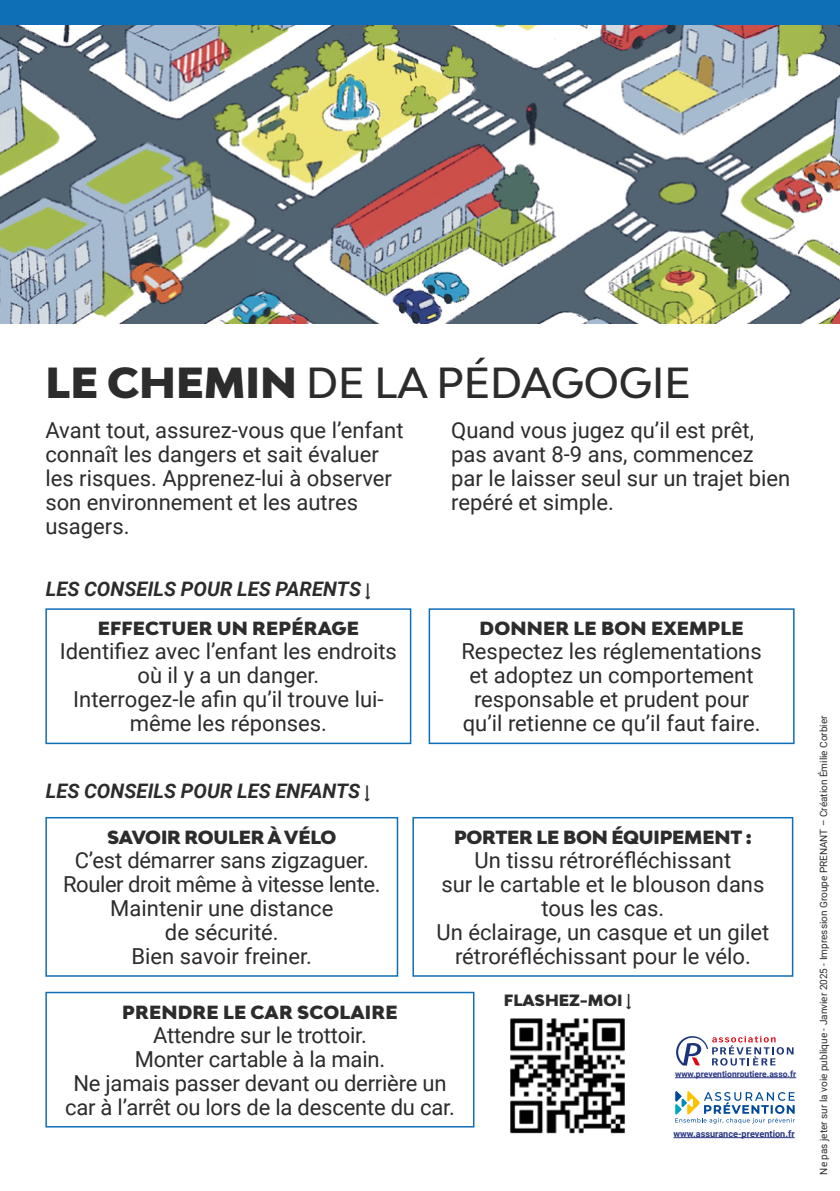
<style>
.page{position:relative;width:840px;height:1191px;background:#fff}
.page>*{position:absolute;margin:0;border:0;box-sizing:border-box;transform-origin:0 0}
.t1{font:500 41.2px "Bw Modelica";color:#2b2c2b}
.t2{font:22px/24px "Roboto";color:#2b2c2b;text-align:center}
.t3{font:italic 700 20px "Roboto";letter-spacing:.005em;color:#2b2c2b}
.t4{font:900 18px "Bw Modelica";letter-spacing:.01em;color:#2b2c2b}
.t5{font:900 18px "Bw Modelica";letter-spacing:-.01em;color:#2b2c2b}
.t6{font:900 15.4px "Bw Modelica";color:#2b2c2b}
.t7{font:10px "Roboto";color:#2b2c2b}
.t8{font:700 9.2px "Roboto";color:#283583}
.t9{font:700 8.6px "Roboto";color:#283583}
.s1{font-weight:900}
.s2{font-style:normal;font-size:16.2px}
.s3{font-family:"Roboto";font-weight:700}
</style>
<div class="page">
<img style="left:0;top:24px;width:839px;height:299px">
<div style="left:45px;top:608px;width:366px;height:136px;border:2px solid #0e6eb6"></div>
<div style="left:45px;top:817px;width:353px;height:159px;border:2px solid #0e6eb6"></div>
<div style="left:45px;top:991px;width:429px;height:136px;border:2px solid #0e6eb6"></div>
<div style="left:412px;top:817px;width:380px;height:159px;border:2px solid #0e6eb6"></div>
<div style="left:428px;top:608px;width:366px;height:136px;border:2px solid #0e6eb6"></div>
<div style="left:0;top:0;width:839px;height:24px;background:#0e6eb6"></div>
<img style="left:510px;top:1018px;width:115px;height:116px">
<svg style="left:675px;top:1091px;width:119px;height:32px"></svg>
<hr style="left:673px;top:1137px;width:121px;height:1px;background:#283583">
<hr style="left:674px;top:1077px;width:121px;height:1px;background:#283583">
<svg style="left:676px;top:1035px;width:118px;height:31px"></svg>
<h1 class="t1" style="left:46px;top:355px;width:646px"><span class="s1">LE CHEMIN</span> DE LA PÉDAGOGIE</h1>
<p class="t2" style="left:451px;top:417px;width:340px;text-align:left">Quand vous jugez qu’il est prêt, pas avant 8-9 ans, commencez par le laisser seul sur un trajet bien repéré et simple.</p>
<p class="t2" style="left:45px;top:417px;width:359px;text-align:left">Avant tout, assurez-vous que l’enfant connaît les dangers et sait évaluer les risques. Apprenez-lui à observer son environnement et les autres usagers.</p>
<p class="t3" style="left:46px;top:575px;width:326px">LES CONSEILS POUR LES PARENTS <span class="s2">↓</span></p>
<p class="t4" style="left:98px;top:617px;width:262px">EFFECTUER UN REPÉRAGE</p>
<p class="t2" style="left:60px;top:638px;width:338px">Identifiez avec l’enfant les endroits où il y a un danger.<br>Interrogez-le afin qu’il trouve lui&shy;même les réponses.</p>
<p class="t3" style="left:46px;top:776px;width:325px">LES CONSEILS POUR LES ENFANTS <span class="s2">↓</span></p>
<p class="t5" style="left:107px;top:825px;width:230px">SAVOIR ROULER À VÉLO</p>
<p class="t2" style="left:63px;top:847px;width:318px">C’est démarrer sans zigzaguer.<br>Rouler droit même à vitesse lente.<br>Maintenir une distance<br>de sécurité.<br>Bien savoir freiner.</p>
<p class="t4" style="left:479px;top:617px;width:265px">DONNER LE BON EXEMPLE</p>
<p class="t2" style="left:461px;top:638px;width:302px">Respectez les réglementations et adoptez un comportement responsable et prudent pour qu’il retienne ce qu’il faut faire.</p>
<p class="t5" style="left:454px;top:825px;width:299px">PORTER LE BON ÉQUIPEMENT :</p>
<p class="t2" style="left:436px;top:847px;width:334px">Un tissu rétroréfléchissant<br>sur le cartable et le blouson dans tous les cas.<br>Un éclairage, un casque et un gilet rétroréfléchissant pour le vélo.</p>
<p class="t4" style="left:122px;top:1000px;width:276px">PRENDRE LE CAR SCOLAIRE</p>
<p class="t2" style="left:65px;top:1022px;width:391px">Attendre sur le trottoir.<br>Monter cartable à la main.<br>Ne jamais passer devant ou derrière un car à l’arrêt ou lors de la descente du car.</p>
<p class="t6" style="left:503px;top:990px;width:129px">FLASHEZ-MOI <span class="s3">↓</span></p>
<p class="t9" style="left:674px;top:1068px;width:123px">www.preventionroutiere.asso.fr</p>
<p class="t8" style="left:673px;top:1127px;width:122px">www.assurance-prevention.fr</p>
<p class="t7" style="left:816px;top:1174px;width:460px;rotate:-90deg">Ne pas jeter sur la voie publique - Janvier 2025 - Impression Groupe PRENANT – Création Émilie Corbier</p>
</div>
